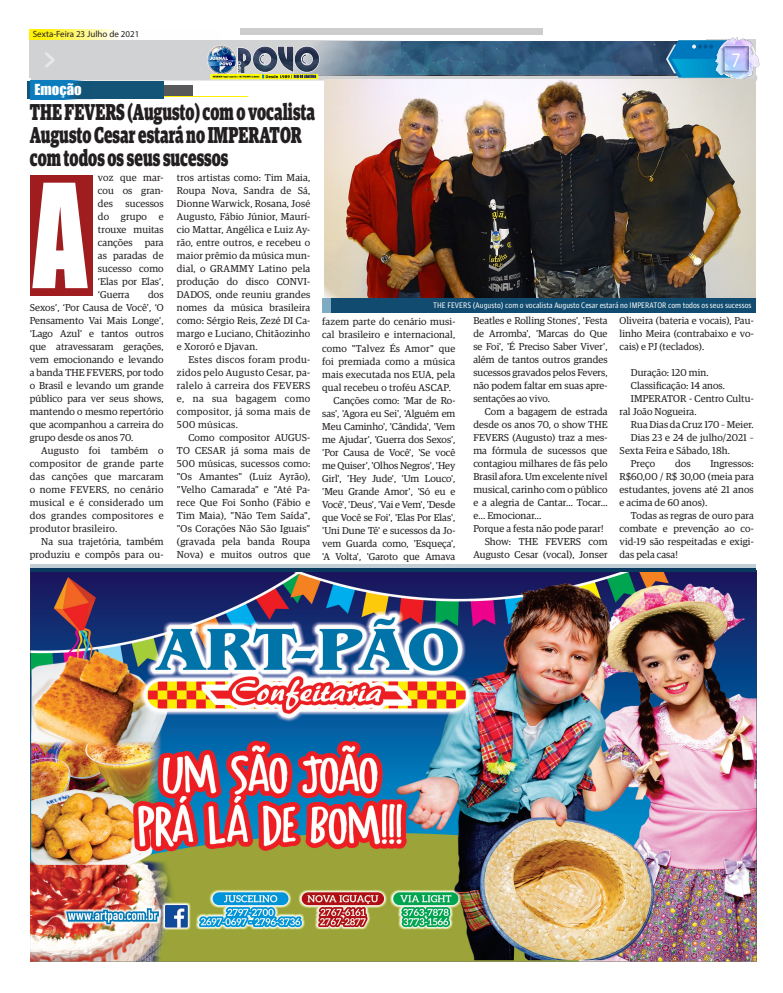
<style>
.page{position:relative;width:783px;height:993px;background:#fff}
.page>*{position:absolute;margin:0;border:0;box-sizing:border-box;transform-origin:0 0}
.Texto_interno_comum{font:133.3px "Impact";color:#fff;scale:.8 1}
.TIT_1_COL{font:900 23px/23px "Guardian Egyptian";color:#231f20;scale:.66 1}
.t1{font:20.7px "Myriad Pro";color:#fff;scale:.86 1}
.t2{font:14px "Impact";color:#fff;scale:1.05 1}
.Texto_interno_comum-2{font:10px/13px "Guardian Egyptian";letter-spacing:.01em;color:#231f20;text-align:justify}
.t3{font:9px "Myriad Pro";color:#231f20}
.Texto_interno_comum-3{font:8px "Guardian Agate Sans G1 D Regular";color:#fff;scale:.94 1}
</style>
<div class="page">
<svg style="left:29px;top:29px;width:88px;height:10px"></svg>
<div style="left:240px;top:28px;width:302px;height:6px;background:#cecdce"></div>
<img style="left:727px;top:37px;width:33px;height:44px">
<svg style="left:29px;top:39px;width:727px;height:60px;background:#8aa1af"></svg>
<div style="left:27px;top:81px;width:137px;height:17px;background:#145476"></div>
<svg style="left:31px;top:80px;width:60px;height:20px"></svg>
<img style="left:325px;top:79px;width:430px;height:219px">
<div style="left:326px;top:298px;width:429px;height:14px;background:#114c70"></div>
<div style="left:322px;top:298px;width:9px;height:14px;background:#7faac3"></div>
<div style="left:30px;top:175px;width:62px;height:120px;background:#9f1c1f"></div>
<img style="left:30px;top:571px;width:726px;height:390px">
<div style="left:30px;top:564px;width:726px;height:6px;background:#c2ced6"></div>
<hr style="left:30px;top:568px;width:726px;height:3px;background:#09395c">
<p class="t3" style="left:33px;top:28px;width:108px">Sexta-Feira 23 Julho de 2021</p>
<p class="t2" style="left:34px;top:78px;width:46px">Emoção</p>
<p class="TIT_1_COL" style="left:30px;top:98px;width:433px">THE FEVERS (Augusto) com o vocalista<br>Augusto Cesar estará no IMPERATOR com todos os seus sucessos</p>
<p class="t1" style="left:731px;top:47px;width:12px">7</p>
<p class="Texto_interno_comum" style="left:33px;top:132px;width:69px">A</p>
<p class="Texto_interno_comum-2" style="left:177px;top:170px;width:135px">tros artistas como: Tim Maia, Roupa Nova, Sandra de Sá, Dionne Warwick, Rosana, José Augusto, Fábio Júnior, Maurí&shy;cio Mattar, Angélica e Luiz Ay&shy;rão, entre outros, e recebeu o maior prêmio da música mun&shy;dial, o GRAMMY Latino pela produção do disco CONVI-DADOS, onde reuniu grandes nomes da música brasileira como: Sérgio Reis, Zezé DI Ca&shy;margo e Luciano, Chitãozinho e Xororó e Djavan.</p>
<p class="Texto_interno_comum-2" style="left:177px;top:352px;width:135px;text-indent:11px">Estes discos foram produ&shy;zidos pelo Augusto Cesar, pa&shy;ralelo à carreira dos FEVERS e, na sua bagagem como compositor, já soma mais de 500 músicas.</p>
<p class="Texto_interno_comum-2" style="left:177px;top:430px;width:135px;text-indent:11px">Como compositor AUGUS-TO CESAR já soma mais de 500 músicas, sucessos como: "Os Amantes" (Luiz Ayrão), "Velho Camarada" e "Até Pa&shy;rece Que Foi Sonho (Fábio e Tim Maia), "Não Tem Saída", "Os Corações Não São Iguais" (gravada pela banda Roupa Nova) e muitos outros que</p>
<p class="Texto_interno_comum-2" style="left:98px;top:170px;width:67px">voz que mar&shy;cou os gran&shy;des</p>
<p class="Texto_interno_comum-2" style="left:98px;top:196px;width:67px;text-indent:28px">sucessos do grupo e trouxe muitas canções para as paradas de sucesso como ‘Elas por Elas’, ‘Guerra</p>
<p class="Texto_interno_comum-2" style="left:30px;top:287px;width:135px;text-indent:118px">dos Sexos’, ‘Por Causa de Você’, ‘O Pensamento Vai Mais Longe’, ‘Lago Azul’ e tantos outros que atravessaram gerações, vem emocionando e levando a banda THE FEVERS, por todo o Brasil e levando um grande público para ver seus shows, mantendo o mesmo repertório que acompanhou a carreira do grupo desde os anos 70.</p>
<p class="Texto_interno_comum-2" style="left:30px;top:443px;width:135px;text-indent:11px">Augusto foi também o compositor de grande parte das canções que marcaram o nome FEVERS, no cenário musical e é considerado um dos grandes compositores e produtor brasileiro.</p>
<p class="Texto_interno_comum-2" style="left:30px;top:534px;width:135px;text-align:right">Na sua trajetória, também produziu e compôs para ou-</p>
<p class="Texto_interno_comum-3" style="left:433px;top:299px;width:340px">THE FEVERS (Augusto) com o vocalista Augusto Cesar estará no IMPERATOR com todos os seus sucessos</p>
<p class="Texto_interno_comum-2" style="left:322px;top:315px;width:135px">fazem parte do cenário musi&shy;cal brasileiro e internacional, como "Talvez És Amor" que foi premiada como a música mais executada nos EUA, pela qual recebeu o troféu ASCAP.</p>
<p class="Texto_interno_comum-2" style="left:322px;top:393px;width:135px;text-indent:11px">Canções como: 'Mar de Ro&shy;sas', 'Agora eu Sei', 'Alguém em Meu Caminho', 'Cândida', 'Vem me Ajudar', 'Guerra dos Sexos', 'Por Causa de Você', 'Se você me Quiser', 'Olhos Negros', 'Hey Girl', 'Hey Jude', 'Um Louco', 'Meu Grande Amor', 'Só eu e Você', 'Deus', 'Vai e Vem', 'Desde que Você se Foi', 'Elas Por Elas', 'Uni Dune Tê' e sucessos da Jo&shy;vem Guarda como, 'Esqueça', 'A Volta', 'Garoto que Amava</p>
<p class="Texto_interno_comum-2" style="left:619px;top:313px;width:136px">Oliveira (bateria e vocais), Pau&shy;linho Meira (contrabaixo e vo&shy;cais) e PJ (teclados).</p>
<p class="Texto_interno_comum-2" style="left:630px;top:365px;width:79px">Duração: 120 min.</p>
<p class="Texto_interno_comum-2" style="left:630px;top:378px;width:96px">Classificação: 14 anos.</p>
<p class="Texto_interno_comum-2" style="left:619px;top:391px;width:136px;text-indent:11px">IMPERATOR - Centro Cultu&shy;ral João Nogueira.</p>
<p class="Texto_interno_comum-2" style="left:630px;top:417px;width:124px">Rua Dias da Cruz 170 – Meier.</p>
<p class="Texto_interno_comum-2" style="left:619px;top:430px;width:136px;text-indent:11px">Dias 23 e 24 de julho/2021 –<br>Sexta Feira e Sábado, 18h.</p>
<p class="Texto_interno_comum-2" style="left:630px;top:456px;width:26px">Preço</p>
<p class="Texto_interno_comum-2" style="left:675px;top:456px;width:17px">dos</p>
<p class="Texto_interno_comum-2" style="left:473px;top:313px;width:136px">Beatles e Rolling Stones', 'Festa de Arromba', 'Marcas do Que se Foi', 'É Preciso Saber Viver', além de tantos outros grandes sucessos gravados pelos Fevers, não podem faltar em suas apre&shy;sentações ao vivo.</p>
<p class="Texto_interno_comum-2" style="left:473px;top:404px;width:136px;text-indent:11px">Com a bagagem de estrada desde os anos 70, o show THE FEVERS (Augusto) traz a mes&shy;ma fórmula de sucessos que contagiou milhares de fãs pelo Brasil afora. Um excelente nível musical, carinho com o público e a alegria de Cantar… Tocar… e… Emocionar…</p>
<p class="Texto_interno_comum-2" style="left:473px;top:521px;width:132px">Porque a festa não pode parar!</p>
<p class="Texto_interno_comum-2" style="left:473px;top:534px;width:136px;text-align:right">Show: THE FEVERS com<br>Augusto Cesar (vocal), Jonser</p>
<p class="Texto_interno_comum-2" style="left:619px;top:456px;width:136px;text-indent:91px">Ingressos:<br>R$60,00 / R$ 30,00 (meia para estudantes, jovens até 21 anos e acima de 60 anos).</p>
<p class="Texto_interno_comum-2" style="left:619px;top:508px;width:136px;text-indent:11px">Todas as regras de ouro para combate e prevenção ao co&shy;vid-19 são respeitadas e exigi&shy;das pela casa!</p>
</div>
